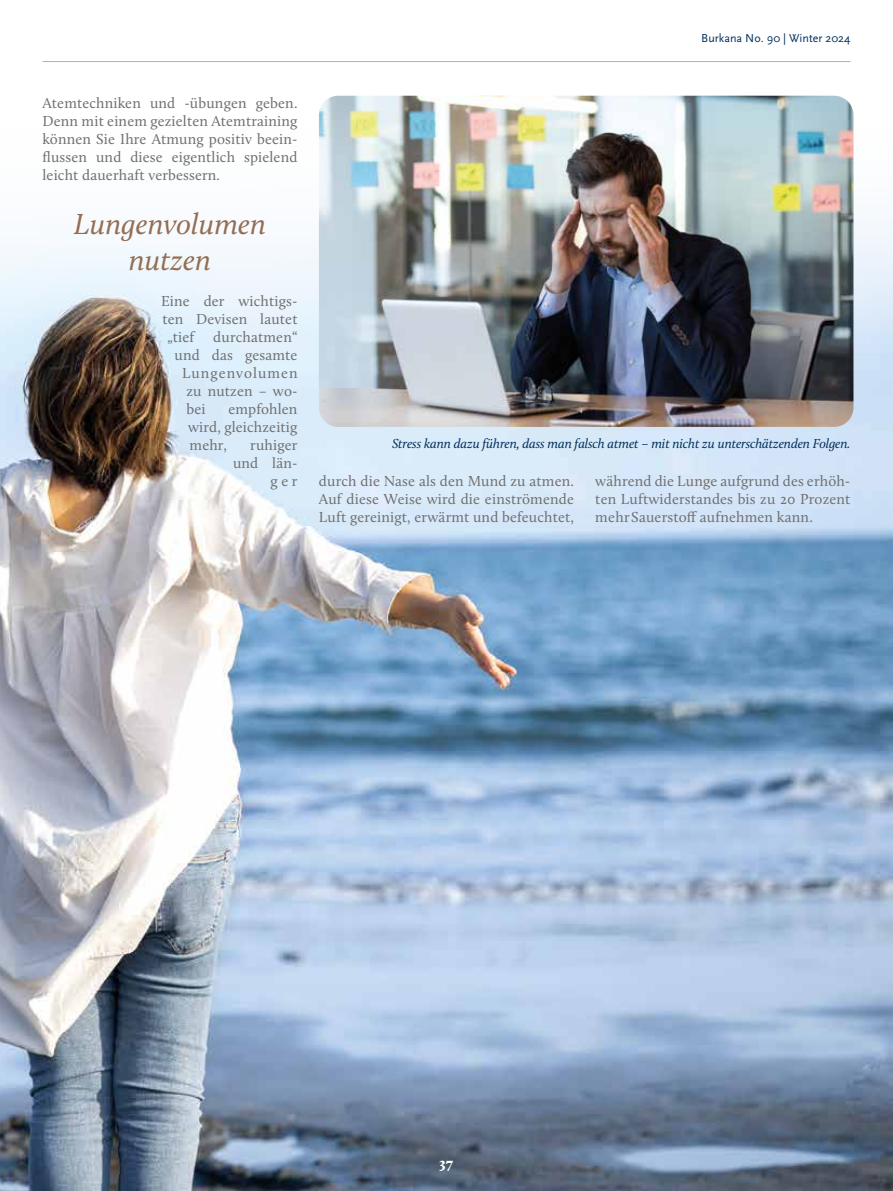
<style>
.page{position:relative;width:893px;height:1191px;background:#fff}
.page>*{position:absolute;margin:0;border:0;box-sizing:border-box;transform-origin:0 0}
.t1{font:italic 30px/36px "Calluna";color:#946d53;text-align:center}
.t2{font:15px/18px "Calluna";letter-spacing:.01em;color:#706f6f;text-align:justify}
.t3{font:15px "Calluna";letter-spacing:.07em;color:#706f6f}
.t4{font:900 15px "Calluna";color:#fff}
.t5{font:italic 13.5px "Calluna";letter-spacing:-.01em;color:#00305d}
.t6{font:12px "Scala Sans";color:#00305d}
</style>
<div class="page">
<hr style="left:43px;top:61px;width:807px;height:1px;background:#b3b2b2">
<img style="left:0;top:113px;width:893px;height:1078px">
<img style="left:319px;top:96px;width:534px;height:331px">
<p class="t2" style="left:43px;top:94px;width:257px">Atemtechniken und -übungen geben.<br>Denn mit einem gezielten Atemtraining können Sie Ihre Atmung positiv beein&shy;flussen und diese eigentlich spielend leicht dauerhaft verbessern.</p>
<h1 class="t1" style="left:74px;top:206px;width:194px">Lungenvolumen nutzen</h1>
<p class="t2" style="left:161px;top:292px;width:138px">Eine der wichtigs-</p>
<p class="t2" style="left:163px;top:310px;width:137px">ten Devisen lautet</p>
<p class="t2" style="left:167px;top:328px;width:132px">„tief durchatmen“</p>
<p class="t2" style="left:175px;top:346px;width:125px">und das gesamte</p>
<p class="t3" style="left:182px;top:364px;width:117px">Lungenvolumen</p>
<p class="t2" style="left:187px;top:382px;width:113px">zu nutzen – wo-</p>
<p class="t2" style="left:187px;top:400px;width:21px">bei</p>
<p class="t2" style="left:188px;top:400px;width:111px;text-indent:40px">empfohlen wird, gleichzeitig mehr,</p>
<p class="t2" style="left:233px;top:436px;width:66px;text-align:right">ruhiger und län&shy;ger</p>
<p class="t6" style="left:701px;top:31px;width:151px">Burkana No. 90 | Winter 2024</p>
<p class="t5" style="left:392px;top:435px;width:460px">Stress kann dazu führen, dass man falsch atmet – mit nicht zu unterschätzenden Folgen.</p>
<p class="t2" style="left:319px;top:472px;width:257px">durch die Nase als den Mund zu atmen.<br>Auf diese Weise wird die einströmende Luft gereinigt, erwärmt und befeuchtet,</p>
<p class="t2" style="left:595px;top:472px;width:257px">während die Lunge aufgrund des erhöh&shy;ten Luftwiderstandes bis zu 20 Prozent mehr Sauerstoff aufnehmen kann.</p>
<p class="t4" style="left:439px;top:1154px;width:15px">37</p>
</div>
